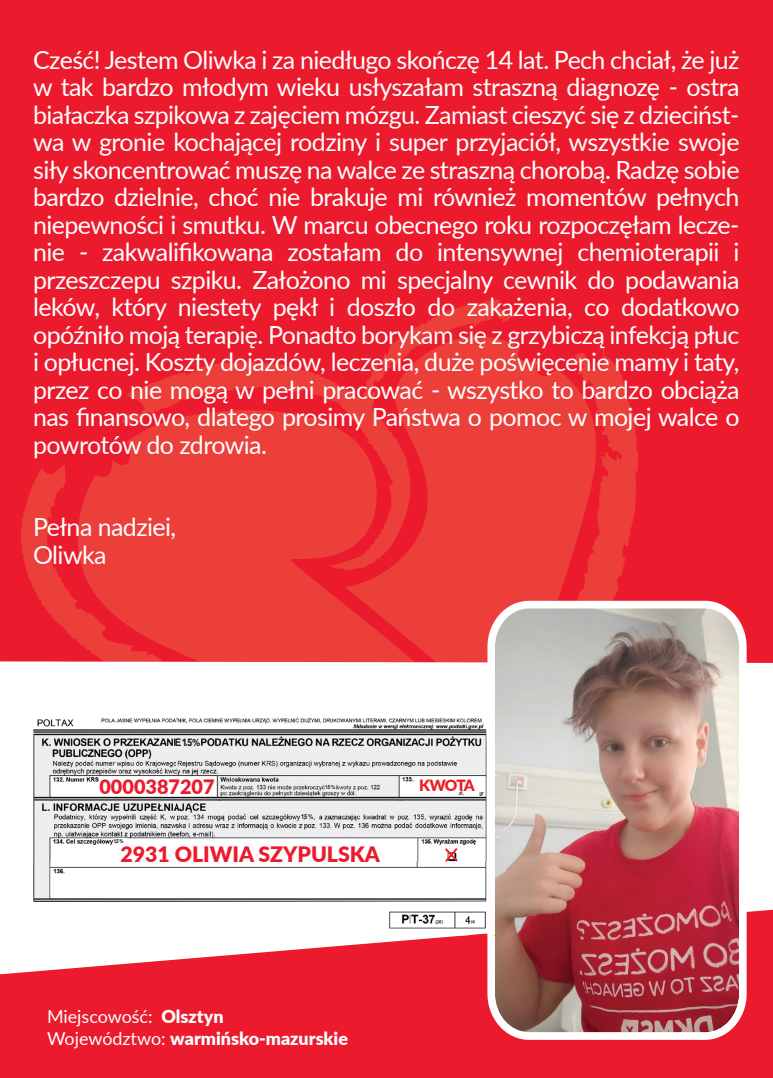
<style>
.page{position:relative;width:773px;height:1078px;background:#fff}
.page>*{position:absolute;margin:0;border:0;box-sizing:border-box;transform-origin:0 0}
.t1{font:25px/27.5px "Lato";letter-spacing:-.025em;color:#fff;text-align:justify}
.t2{font:900 21.25px "Lato";color:#eb1b2d}
.t3{font:900 19.75px "Lato";color:#eb1b2d}
.t4{font:900 18px/21.5px "Lato";color:#fff}
.t5{font:900 15.5px "Lato";letter-spacing:-.07em;color:#ee1d23}
.t6{font:700 10.5px "Avenir Next LT Pro";color:#231f20;scale:.81 1}
.t7{font:700 7px "Arial";color:#231f20;scale:.81 1}
.t8{font:700 5.75px "Arial";color:#231f20;scale:.81 1}
.t9{font:700 5.5px "Avenir Next LT Pro";color:#231f20;scale:.81 1}
.s1{font-size:8.25px}
.s2{font-size:9.75px}
.s3{font-size:4.5px}
.s4{font-size:5.5px}
.s5{font-size:6.5px}
.s6{font-weight:400}
</style>
<div class="page">
<div style="left:0;top:0;width:772px;height:785px;background:#eb1b2d"></div>
<svg style="left:21px;top:299px;width:616px;height:362px;fill:#eb3d39"></svg>
<svg style="left:78px;top:410px;width:337px;height:251px;fill:#ec3f3a"></svg>
<div style="left:0;top:661px;width:772px;height:124px;background:#fff"></div>
<svg style="left:0;top:909px;width:772px;height:168px;background:#ed3646"></svg>
<img style="left:487px;top:600px;width:259px;height:439px">
<img style="left:22px;top:714px;width:483px;height:221px">
<img style="left:465px;top:933px;width:22px;height:2px">
<div style="left:182px;top:737px;width:18px;height:10px;background:#edf1f2"></div>
<svg style="left:445px;top:847px;width:12px;height:14px"></svg>
<div style="left:301px;top:812px;width:12px;height:7px;background:#eef2f2"></div>
<div style="left:325px;top:783px;width:10px;height:6px;background:#eef2f2"></div>
<div style="left:114px;top:837px;width:12px;height:7px;background:#fff"></div>
<p class="t1" style="left:33px;top:45px;width:708px">Cześć! Jestem Oliwka i za niedługo skończę 14 lat. Pech chciał, że już w tak bardzo młodym wieku usłyszałam straszną diagnozę - ostra białaczka szpikowa z zajęciem mózgu. Zamiast cieszyć się z dziecińst&shy;wa w gronie kochającej rodziny i super przyjaciół, wszystkie swoje siły skoncentrować muszę na walce ze straszną chorobą. Radzę sobie bardzo dzielnie, choć nie brakuje mi również momentów pełnych niepewności i smutku. W marcu obecnego roku rozpoczęłam lecze&shy;nie - zakwalifikowana zostałam do intensywnej chemioterapii i przeszczepu szpiku. Założono mi specjalny cewnik do podawania leków, który niestety pękł i doszło do zakażenia, co dodatkowo opóźniło moją terapię. Ponadto borykam się z grzybiczą infekcją płuc i opłucnej. Koszty dojazdów, leczenia, duże poświęcenie mamy i taty, przez co nie mogą w pełni pracować - wszystko to bardzo obciąża nas finansowo, dlatego prosimy Państwa o pomoc w mojej walce o powrotów do zdrowia.</p>
<p class="t1" style="left:33px;top:512px;width:145px">Pełna nadziei,<br>Oliwka</p>
<p class="t6" style="left:182px;top:735px;width:25px">1 5<span class="s1">,</span> <span class="s2">%</span></p>
<p class="t3" style="left:99px;top:771px;width:117px">0000387207</p>
<p class="t5" style="left:419px;top:773px;width:57px">KWOTA</p>
<p class="t8" style="left:325px;top:782px;width:14px">1 5<span class="s3">,</span> <span class="s4">%</span></p>
<p class="t7" style="left:301px;top:811px;width:17px">1 5<span class="s4">,</span> <span class="s5">%</span></p>
<p class="t9" style="left:113px;top:837px;width:14px">1 5, %</p>
<p class="t2" style="left:120px;top:837px;width:261px">2931 OLIWIA SZYPULSKA</p>
<p class="t4" style="left:47px;top:1004px;width:302px"><span class="s6">Miejscowość:</span> Olsztyn<br><span class="s6">Województwo:</span> warmińsko-mazurskie</p>
</div>
